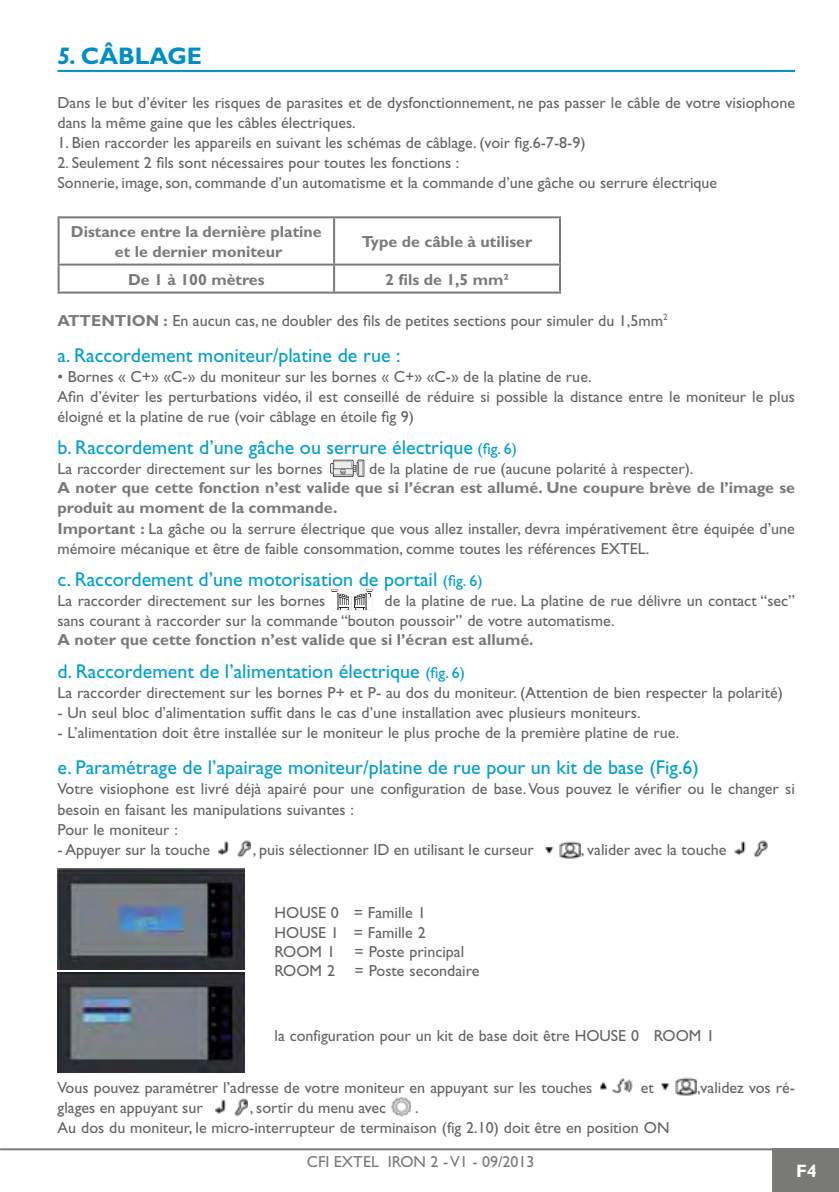
<style>
.page{position:relative;width:839px;height:1192px;background:#fff}
.page>*{position:absolute;margin:0;border:0;box-sizing:border-box;transform-origin:0 0}
.t1{font:700 24px "Gill Sans";color:#008fc5}
.t2{font:20px "Gill Sans";color:#009fce}
.t3{font:700 18px "Gill Sans";color:#fff}
.t4{font:16px/20px "Gill Sans";color:#636466}
.t5{font:700 16px/19.2px "Gill Sans";color:#797a7d;text-align:center}
.t6{font:16px "Gill Sans";color:#797a7d}
.s1{font-style:italic}
.s2{font-weight:700;color:#797a7d}
.s3{font-size:16px}
</style>
<div class="page">
<hr style="left:1px;top:1148px;width:838px;height:2px;background:#797a7d">
<div style="left:772px;top:1148px;width:67px;height:43px;background:#797a77"></div>
<hr style="left:58px;top:70px;width:737px;height:2px;background:#008fc5">
<hr style="left:58px;top:216px;width:276px;height:2px;background:#797a77">
<hr style="left:58px;top:218px;width:2px;height:45px;background:#797a77">
<hr style="left:334px;top:216px;width:227px;height:2px;background:#797a77">
<hr style="left:333px;top:218px;width:2px;height:45px;background:#797a77">
<hr style="left:559px;top:218px;width:2px;height:45px;background:#797a77">
<hr style="left:58px;top:263px;width:276px;height:2px;background:#797a77">
<hr style="left:58px;top:265px;width:2px;height:26px;background:#797a77">
<hr style="left:334px;top:263px;width:227px;height:2px;background:#797a77">
<hr style="left:333px;top:265px;width:2px;height:26px;background:#797a77">
<hr style="left:559px;top:265px;width:2px;height:26px;background:#797a77">
<hr style="left:58px;top:291px;width:503px;height:2px;background:#797a77">
<svg style="left:330px;top:459px;width:34px;height:18px"></svg>
<svg style="left:331px;top:589px;width:43px;height:22px"></svg>
<img style="left:218px;top:840px;width:33px;height:18px">
<img style="left:544px;top:841px;width:36px;height:18px">
<img style="left:734px;top:840px;width:33px;height:18px">
<img style="left:58px;top:868px;width:187px;height:101px">
<img style="left:58px;top:972px;width:187px;height:100px">
<img style="left:600px;top:1078px;width:32px;height:16px">
<img style="left:660px;top:1077px;width:36px;height:18px">
<img style="left:215px;top:1098px;width:33px;height:18px">
<img style="left:391px;top:1097px;width:20px;height:20px">
<p class="t1" style="left:58px;top:48px;width:146px"><span class="s1">5.</span> CÂBLAGE</p>
<p class="t4" style="left:58px;top:95px;width:739px">Dans le but d’éviter les risques de parasites et de dysfonctionnement, ne pas passer le câble de votre visiophone dans la même gaine que les câbles électriques.</p>
<p class="t4" style="left:58px;top:135px;width:529px">1. Bien raccorder les appareils en suivant les schémas de câblage. (voir fig.6-7-8-9)</p>
<p class="t4" style="left:58px;top:155px;width:661px">2. Seulement 2 fils sont nécessaires pour toutes les fonctions :<br>Sonnerie, image, son, commande d’un automatisme et la commande d’une gâche ou serrure électrique</p>
<p class="t5" style="left:71px;top:224px;width:252px">Distance entre la dernière platine et le dernier moniteur</p>
<p class="t5" style="left:362px;top:234px;width:172px">Type de câble à utiliser</p>
<p class="t5" style="left:128px;top:271px;width:138px">De 1 à 100 mètres</p>
<p class="t5" style="left:385px;top:271px;width:125px">2 fils de 1,5 mm²</p>
<p class="t4" style="left:58px;top:312px;width:611px"><span class="s2">ATTENTION :</span> En aucun cas, ne doubler des fils de petites sections pour simuler du 1,5mm<sup>2</sup></p>
<p class="t2" style="left:58px;top:348px;width:344px">a. Raccordement moniteur/platine de rue :</p>
<p class="t4" style="left:58px;top:368px;width:738px">• Bornes « C+» «C-» du moniteur sur les bornes « C+» «C-» de la platine de rue.<br>Afin d’éviter les perturbations vidéo, il est conseillé de réduire si possible la distance entre le moniteur le plus éloigné et la platine de rue (voir câblage en étoile fig 9)</p>
<p class="t2" style="left:58px;top:440px;width:461px">b. Raccordement d’une gâche ou serrure électrique <span class="s3">(fig. 6)</span></p>
<p class="t4" style="left:58px;top:460px;width:266px">La raccorder directement sur les bornes</p>
<p class="t4" style="left:58px;top:460px;width:739px;text-indent:312px">de la platine de rue (aucune polarité à respecter).<br><span class="s2">A noter que cette fonction n’est valide que si l’écran est allumé. Une coupure brève de l’image se produit au moment de la commande.<br>Important :</span> La gâche ou la serrure électrique que vous allez installer, devra impérativement être équipée d’une mémoire mécanique et être de faible consommation, comme toutes les références EXTEL.</p>
<p class="t2" style="left:58px;top:572px;width:426px">c. Raccordement d’une motorisation de portail <span class="s3">(fig. 6)</span></p>
<p class="t4" style="left:58px;top:592px;width:269px">La raccorder directement sur les bornes</p>
<p class="t4" style="left:58px;top:592px;width:739px;text-indent:327px">de la platine de rue. La platine de rue délivre un contact “sec” sans courant à raccorder sur la commande “bouton poussoir” de votre automatisme.<br><span class="s2">A noter que cette fonction n’est valide que si l’écran est allumé.</span></p>
<p class="t2" style="left:58px;top:664px;width:409px">d. Raccordement de l’alimentation électrique <span class="s3">(fig. 6)</span></p>
<p class="t4" style="left:58px;top:684px;width:726px">La raccorder directement sur les bornes P+ et P- au dos du moniteur. (Attention de bien respecter la polarité)</p>
<p class="t4" style="left:58px;top:704px;width:584px">- Un seul bloc d’alimentation suffit dans le cas d’une installation avec plusieurs moniteurs.</p>
<p class="t4" style="left:58px;top:724px;width:623px">- L’alimentation doit être installée sur le moniteur le plus proche de la première platine de rue.</p>
<p class="t2" style="left:58px;top:760px;width:643px">e. Paramétrage de l’apairage moniteur/platine de rue pour un kit de base (Fig.6)</p>
<p class="t4" style="left:58px;top:780px;width:738px">Votre visiophone est livré déjà apairé pour une configuration de base. Vous pouvez le vérifier ou le changer si besoin en faisant les manipulations suivantes :<br>Pour le moniteur :</p>
<p class="t4" style="left:58px;top:841px;width:154px">- Appuyer sur la touche</p>
<p class="t4" style="left:253px;top:841px;width:282px">, puis sélectionner ID en utilisant le curseur</p>
<p class="t4" style="left:580px;top:841px;width:147px">, valider avec la touche</p>
<p class="t4" style="left:274px;top:904px;width:206px;line-height:19.2px">HOUSE 0 = Famille 1<br>HOUSE 1 = Famille 2<br>ROOM 1 = Poste principal<br>ROOM 2 = Poste secondaire</p>
<p class="t4" style="left:274px;top:1027px;width:441px">la configuration pour un kit de base doit être HOUSE 0 ROOM 1</p>
<p class="t4" style="left:58px;top:1079px;width:536px">Vous pouvez paramétrer l’adresse de votre moniteur en appuyant sur les touches</p>
<p class="t4" style="left:640px;top:1079px;width:14px">et</p>
<p class="t4" style="left:697px;top:1079px;width:99px">,validez vos ré-</p>
<p class="t4" style="left:58px;top:1099px;width:147px">glages en appuyant sur</p>
<p class="t4" style="left:250px;top:1099px;width:138px">, sortir du menu avec</p>
<p class="t4" style="left:58px;top:1099px;width:613px;text-indent:357px">.<br>Au dos du moniteur, le micro-interrupteur de terminaison (fig 2.10) doit être en position ON</p>
<p class="t6" style="left:307px;top:1156px;width:229px">CFI EXTEL IRON 2 - V1 - 09/2013</p>
<p class="t3" style="left:796px;top:1164px;width:22px">F4</p>
</div>
